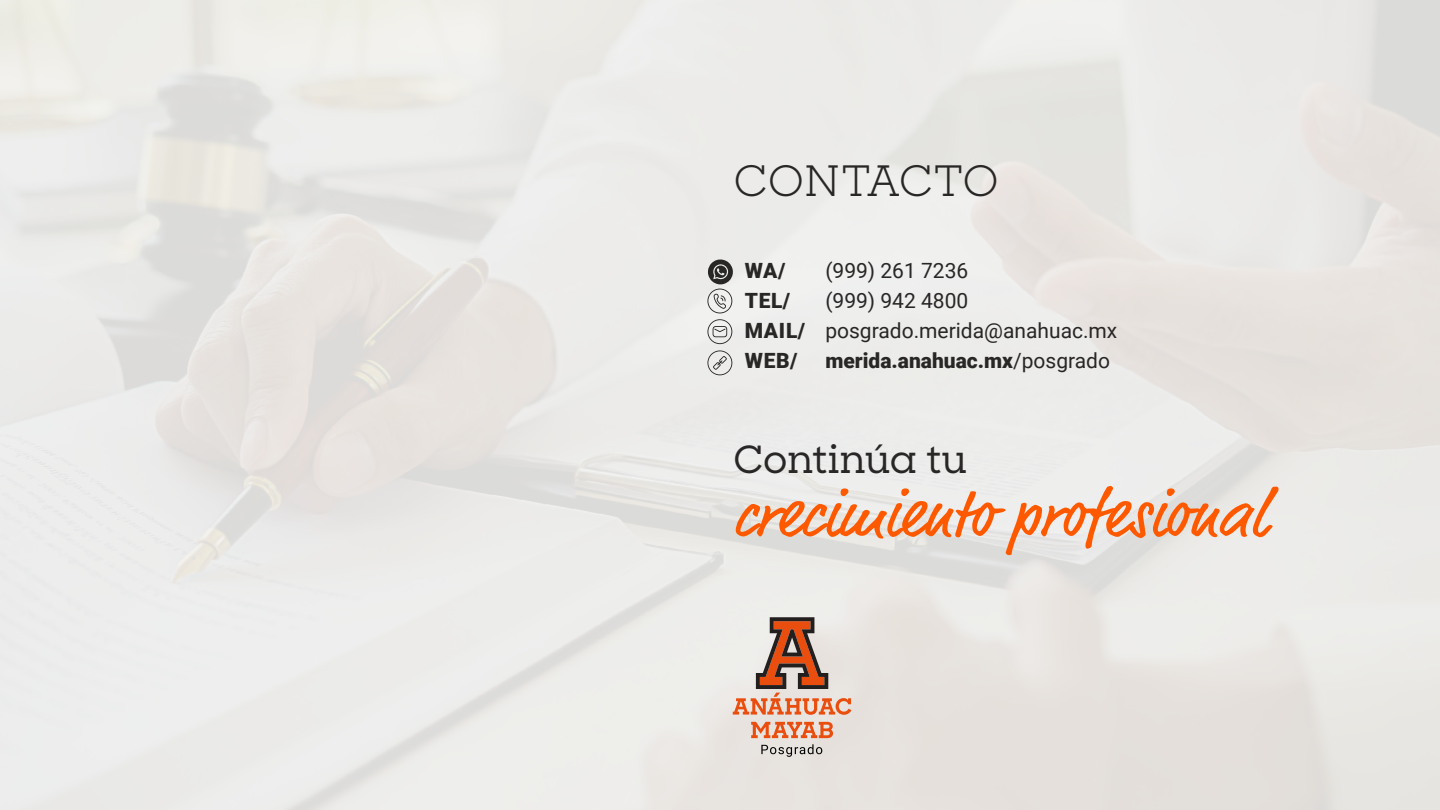
<style>
.page{position:relative;width:1440px;height:810px;background:#fff}
.page>*{position:absolute;margin:0;border:0;box-sizing:border-box;transform-origin:0 0}
.t1{font:67.5px "Market Pro";color:#ff5900}
.t2{font:42px "Sharp Slab";letter-spacing:-.02em;color:#292626}
.t3{font:500 37.5px "Sharp Slab";letter-spacing:-.01em;color:#292626}
.t4{font:21px/30px "Roboto";color:#292626}
.t5{font:900 21px "Roboto";color:#292626}
.s1{font-weight:900}
.s2{font-weight:400}
</style>
<div class="page">
<svg style="left:761px;top:744px;width:61px;height:13px"></svg>
<svg style="left:733px;top:617px;width:118px;height:98px;background:#cea999"></svg>
<svg style="left:751px;top:722px;width:82px;height:16px"></svg>
<svg style="left:707px;top:350px;width:25px;height:25px"></svg>
<svg style="left:707px;top:259px;width:26px;height:85px"></svg>
<h2 class="t2" style="left:733px;top:151px;width:268px">CONTACTO</h2>
<p class="t5" style="left:745px;top:256px;width:42px">WA/</p>
<p class="t4" style="left:825px;top:255px;width:144px">(999) 261 7236</p>
<p class="t5" style="left:745px;top:286px;width:47px">TEL/</p>
<p class="t4" style="left:745px;top:285px;width:374px;text-indent:81px">(999) 942 4800<br><span class="s1">MAIL/</span> posgrado.merida@anahuac.mx<br><span class="s1">WEB/</span></p>
<p class="t5" style="left:825px;top:346px;width:286px">merida.anahuac.mx<span class="s2">/posgrado</span></p>
<h3 class="t3" style="left:733px;top:433px;width:236px">Continúa tu</h3>
<h1 class="t1" style="left:733px;top:469px;width:535px">crecimiento profesional</h1>
</div>
